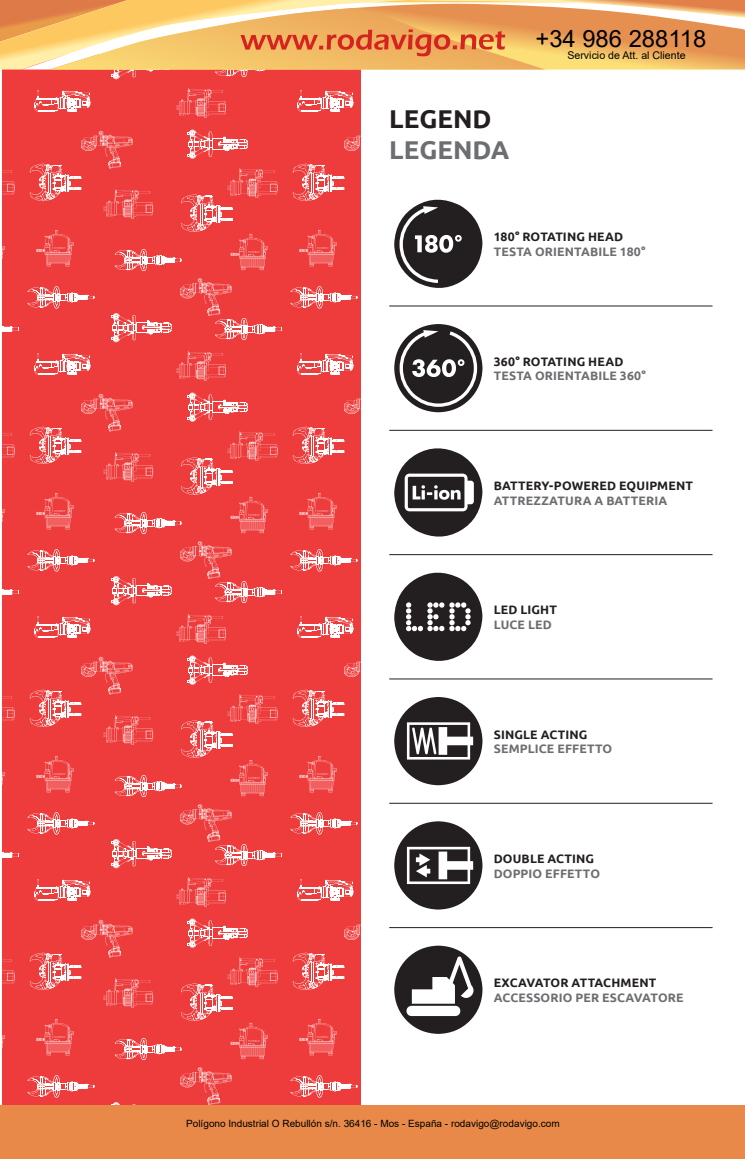
<style>
.page{position:relative;width:745px;height:1159px;background:#fff}
.page>*{position:absolute;margin:0;border:0;box-sizing:border-box;transform-origin:0 0}
.t1{font:88.25px "edilgrappa icone";color:#231f20}
.t2{font:700 25.75px "Ubuntu";color:#6d6e71}
.t3{font:700 25.75px "Ubuntu";color:#231f20}
.t4{font:23.75px "Arial";color:#000}
.t5{font:700 12.25px "Ubuntu";letter-spacing:.01em;color:#6d6e71}
.t6{font:700 12.25px "Ubuntu";letter-spacing:.01em;color:#231f20}
.t7{font:10.62px "Arial";color:#000}
.t8{font:10px "Arial";color:#000}
</style>
<div class="page">
<svg style="left:2px;top:70px;width:358px;height:1035px;background:#ef4949"></svg>
<hr style="left:389px;top:306px;width:323px;height:1px;background:#231f20">
<hr style="left:389px;top:430px;width:323px;height:1px;background:#231f20">
<hr style="left:389px;top:554px;width:323px;height:1px;background:#231f20">
<hr style="left:389px;top:678px;width:323px;height:1px;background:#231f20">
<hr style="left:389px;top:803px;width:323px;height:1px;background:#231f20">
<hr style="left:389px;top:927px;width:323px;height:1px;background:#231f20">
<div style="left:0;top:1105px;width:744px;height:54px;background:#e88949"></div>
<svg style="left:0;top:0;width:744px;height:70px;background:#f0b56e"></svg>
<h3 class="t4" style="left:535px;top:22px;width:172px">+34 986 288118</h3>
<p class="t7" style="left:567px;top:48px;width:120px">Servicio de Att. al Cliente</p>
<h2 class="t3" style="left:389px;top:108px;width:104px">LEGEND</h2>
<h2 class="t2" style="left:389px;top:138px;width:122px">LEGENDA</h2>
<h1 class="t1" style="left:394px;top:206px;width:90px">Q</h1>
<p class="t6" style="left:493px;top:229px;width:131px">180° ROTATING HEAD</p>
<p class="t5" style="left:493px;top:244px;width:153px">TESTA ORIENTABILE 180°</p>
<h1 class="t1" style="left:394px;top:330px;width:90px">W</h1>
<p class="t6" style="left:493px;top:354px;width:131px">360° ROTATING HEAD</p>
<p class="t5" style="left:493px;top:368px;width:154px">TESTA ORIENTABILE 360°</p>
<h1 class="t1" style="left:394px;top:454px;width:90px">E</h1>
<h1 class="t1" style="left:394px;top:579px;width:90px">R</h1>
<p class="t6" style="left:493px;top:478px;width:201px">BATTERY-POWERED EQUIPMENT</p>
<p class="t5" style="left:493px;top:493px;width:175px">ATTREZZATURA A BATTERIA</p>
<p class="t6" style="left:493px;top:602px;width:65px">LED LIGHT</p>
<p class="t5" style="left:493px;top:617px;width:59px">LUCE LED</p>
<h1 class="t1" style="left:394px;top:703px;width:90px">T</h1>
<p class="t6" style="left:493px;top:729px;width:95px">SINGLE ACTING</p>
<p class="t5" style="left:493px;top:741px;width:120px">SEMPLICE EFFETTO</p>
<h1 class="t1" style="left:394px;top:827px;width:90px">Y</h1>
<p class="t6" style="left:493px;top:851px;width:102px">DOUBLE ACTING</p>
<p class="t5" style="left:493px;top:866px;width:108px">DOPPIO EFFETTO</p>
<h1 class="t1" style="left:394px;top:952px;width:90px">A</h1>
<p class="t6" style="left:493px;top:975px;width:164px">EXCAVATOR ATTACHMENT</p>
<p class="t5" style="left:493px;top:990px;width:191px">ACCESSORIO PER ESCAVATORE</p>
<p class="t8" style="left:186px;top:1117px;width:375px">Polígono Industrial O Rebullón s/n. 36416 - Mos - España - rodavigo@rodavigo.com</p>
</div>
